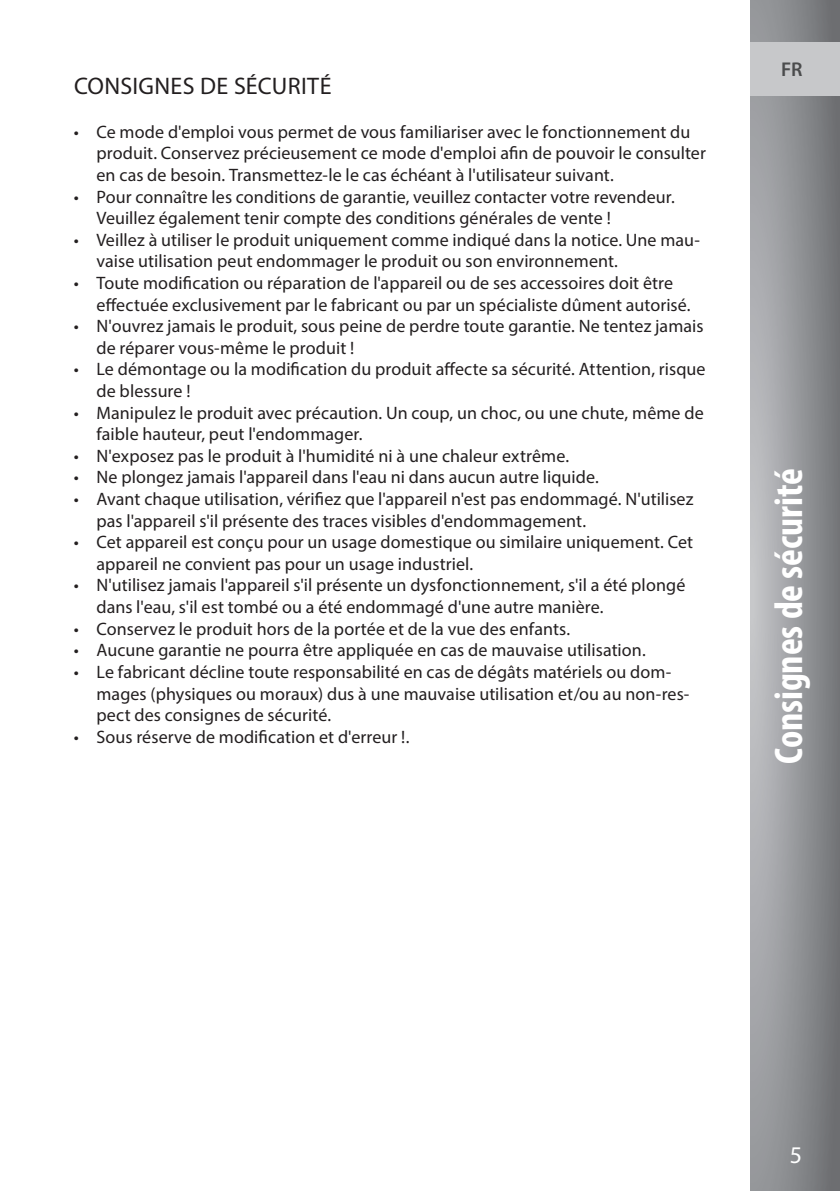
<style>
.page{position:relative;width:840px;height:1191px;background:#fff}
.page>*{position:absolute;margin:0;border:0;box-sizing:border-box;transform-origin:0 0}
.t1{font:700 condensed 40px "Myriad Pro";color:#fff}
.t2{font:24px "Myriad Pro";letter-spacing:.015em;color:#231f20}
.t3{font:24px "Myriad Pro";color:#fff}
.t4{font:600 20px "Myriad Pro";color:#4b4c4d}
.t5{font:18px/21.6px "Myriad Pro";letter-spacing:.005em;color:#231f20}
.s1{color:#fff}
</style>
<div class="page">
<svg style="left:750px;top:0;width:89px;height:1191px;background:#949598"></svg>
<div style="left:750px;top:42px;width:89px;height:54px;background:#c7c8ca"></div>
<h2 class="t2" style="left:74px;top:72px;width:259px">CONSIGNES DE SÉCURITÉ</h2>
<p class="t5" style="left:96px;top:121px;width:610px;text-indent:-23px">• Ce mode d'em<span class="s1">p</span>loi vous <span class="s1">p</span>ermet de vous familiariser avec le fonctionnement du <span class="s1">p</span>roduit. Conservez <span class="s1">p</span>récieusement ce mode d'em<span class="s1">p</span>loi afin de <span class="s1">p</span>ouvoir le consulter en cas de besoin. Transmettez-le le cas échéant à l'utilisateur suivant.</p>
<p class="t5" style="left:96px;top:185px;width:579px;text-indent:-23px">• Pour connaître les conditions de <span class="s1">g</span>arantie, veuillez contacter votre revendeur.<br>Veuillez é<span class="s1">g</span>alement tenir com<span class="s1">p</span>te des conditions <span class="s1">g</span>énérales de vente !</p>
<p class="t5" style="left:96px;top:229px;width:604px;text-indent:-23px">• Veillez à utiliser le <span class="s1">p</span>roduit uni<span class="s1">q</span>uement comme indi<span class="s1">q</span>ué dans la notice. Une mau&shy;vaise utilisation <span class="s1">p</span>eut endomma<span class="s1">g</span>er le <span class="s1">p</span>roduit ou son environnement.</p>
<p class="t5" style="left:96px;top:272px;width:595px;text-indent:-23px">• Toute modification ou ré<span class="s1">p</span>aration de l'a<span class="s1">pp</span>areil ou de ses accessoires doit être effectuée exclusivement <span class="s1">p</span>ar le fabricant ou <span class="s1">p</span>ar un s<span class="s1">p</span>écialiste dûment autorisé.</p>
<p class="t5" style="left:96px;top:315px;width:608px;text-indent:-23px">• N'ouvrez <span class="s1">j</span>amais le <span class="s1">p</span>roduit, sous <span class="s1">p</span>eine de <span class="s1">p</span>erdre toute <span class="s1">g</span>arantie. Ne tentez <span class="s1">j</span>amais de ré<span class="s1">p</span>arer vous-même le <span class="s1">p</span>roduit !</p>
<p class="t5" style="left:96px;top:358px;width:610px;text-indent:-23px">• Le démonta<span class="s1">g</span>e ou la modification du <span class="s1">p</span>roduit affecte sa sécurité. Attention, ris<span class="s1">q</span>ue de blessure !</p>
<p class="t5" style="left:96px;top:401px;width:608px;text-indent:-23px">• Mani<span class="s1">p</span>ulez le <span class="s1">p</span>roduit avec <span class="s1">p</span>récaution. Un cou<span class="s1">p</span>, un choc, ou une chute, même de faible hauteur, <span class="s1">p</span>eut l'endomma<span class="s1">g</span>er.</p>
<p class="t5" style="left:74px;top:445px;width:496px">• N'ex<span class="s1">p</span>osez <span class="s1">p</span>as le <span class="s1">p</span>roduit à l'humidité ni à une chaleur extrême.</p>
<p class="t5" style="left:74px;top:466px;width:526px">• Ne <span class="s1">p</span>lon<span class="s1">g</span>ez <span class="s1">j</span>amais l'a<span class="s1">pp</span>areil dans l'eau ni dans aucun autre li<span class="s1">q</span>uide.</p>
<p class="t5" style="left:96px;top:488px;width:598px;text-indent:-23px">• Avant cha<span class="s1">q</span>ue utilisation, vérifiez <span class="s1">q</span>ue l'a<span class="s1">pp</span>areil n'est <span class="s1">p</span>as endomma<span class="s1">g</span>é. N'utilisez <span class="s1">p</span>as l'a<span class="s1">pp</span>areil s'il <span class="s1">p</span>résente des traces visibles d'endomma<span class="s1">g</span>ement.</p>
<p class="t5" style="left:96px;top:531px;width:598px;text-indent:-23px">• Cet a<span class="s1">pp</span>areil est conçu <span class="s1">p</span>our un usa<span class="s1">g</span>e domesti<span class="s1">q</span>ue ou similaire uni<span class="s1">q</span>uement. Cet a<span class="s1">pp</span>areil ne convient <span class="s1">p</span>as <span class="s1">p</span>our un usa<span class="s1">g</span>e industriel.</p>
<p class="t5" style="left:96px;top:574px;width:590px;text-indent:-23px">• N'utilisez <span class="s1">j</span>amais l'a<span class="s1">pp</span>areil s'il <span class="s1">p</span>résente un d<span class="s1">y</span>sfonctionnement, s'il a été <span class="s1">p</span>lon<span class="s1">g</span>é dans l'eau, s'il est tombé ou a été endomma<span class="s1">g</span>é d'une autre manière.</p>
<p class="t5" style="left:74px;top:617px;width:498px">• Conservez le <span class="s1">p</span>roduit hors de la <span class="s1">p</span>ortée et de la vue des enfants.</p>
<p class="t5" style="left:74px;top:639px;width:573px">• Aucune <span class="s1">g</span>arantie ne <span class="s1">p</span>ourra être a<span class="s1">pp</span>li<span class="s1">q</span>uée en cas de mauvaise utilisation.</p>
<p class="t5" style="left:96px;top:661px;width:594px;text-indent:-23px">• Le fabricant décline toute res<span class="s1">p</span>onsabilité en cas de dé<span class="s1">g</span>âts matériels ou dom&shy;ma<span class="s1">g</span>es (<span class="s1">p</span>h<span class="s1">y</span>si<span class="s1">q</span>ues ou moraux) dus à une mauvaise utilisation et/ou au non-res&shy;<span class="s1">p</span>ect des consi<span class="s1">g</span>nes de sécurité.</p>
<p class="t5" style="left:74px;top:725px;width:337px">• Sous réserve de modification et d'erreur !.</p>
<p class="t4" style="left:780px;top:57px;width:23px">FR</p>
<h1 class="t1" style="left:763px;top:764px;width:297px;rotate:-90deg">Consignes de sécurité</h1>
<h2 class="t3" style="left:789px;top:1140px;width:14px">5</h2>
</div>
